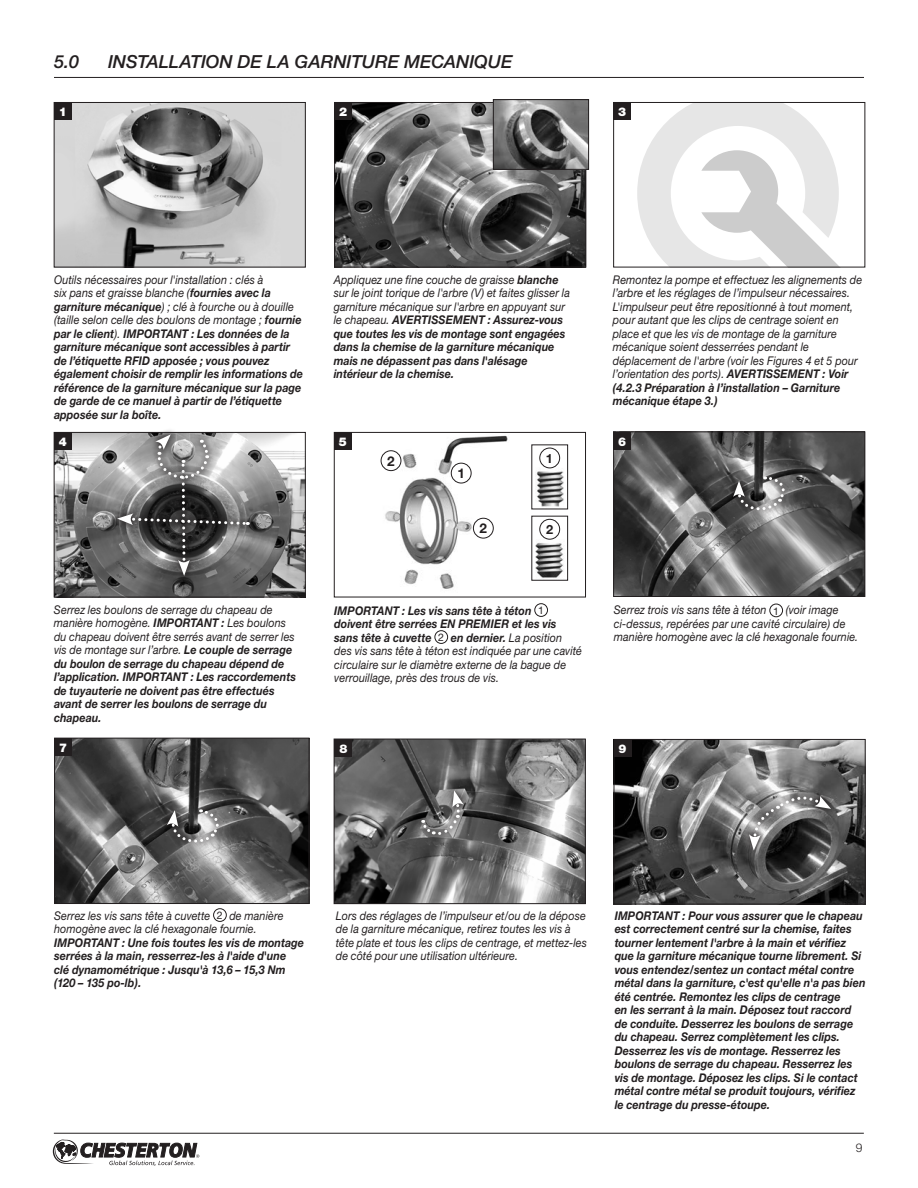
<style>
.page{position:relative;width:918px;height:1188px;background:#fff}
.page>*{position:absolute;margin:0;border:0;box-sizing:border-box;transform-origin:0 0}
.t1{font:italic 500 18px "Helvetica Neue";letter-spacing:-.005em;color:#231f20}
.t2{font:700 13.5px "Helvetica Neue CE";color:#231f20}
.t3{font:700 12.75px "Helvetica Neue CE";color:#231f20}
.t4{font:italic 700 12px/13.5px "Helvetica Neue CE";letter-spacing:.005em;color:#231f20;scale:.9 1}
.t5{font:italic 12px/13.5px "Helvetica Neue CE";letter-spacing:.01em;color:#231f20;scale:.9 1}
.t6{font:900 12px "Helvetica Neue CE";color:#fff}
.t7{font:300 12px "Helvetica Neue CE";color:#231f20}
.s1{font-weight:400}
.s2{font-weight:700}
.s3{font-style:normal;font-size:10.5px}
</style>
<div class="page">
<svg style="left:53px;top:1139px;width:146px;height:27px"></svg>
<hr style="left:54px;top:1133px;width:810px;height:1px;background:#231f20">
<img style="left:56px;top:104px;width:248px;height:161px">
<div style="left:54px;top:102px;width:252px;height:165px;border:1px solid #231f20"></div>
<div style="left:54px;top:102px;width:18px;height:18px;background:#231f20"></div>
<img style="left:336px;top:104px;width:248px;height:161px">
<div style="left:334px;top:102px;width:252px;height:165px;border:1px solid #231f20"></div>
<div style="left:334px;top:102px;width:18px;height:18px;background:#231f20"></div>
<svg style="left:637px;top:104px;width:202px;height:161px"></svg>
<div style="left:613px;top:102px;width:252px;height:165px;border:1px solid #231f20"></div>
<div style="left:613px;top:102px;width:18px;height:18px;background:#231f20"></div>
<img style="left:495px;top:101px;width:92px;height:67px">
<div style="left:493px;top:99px;width:96px;height:71px;border:1px solid #231f20"></div>
<img style="left:380px;top:435px;width:189px;height:154px">
<div style="left:334px;top:432px;width:252px;height:165px;border:1px solid #231f20"></div>
<div style="left:334px;top:432px;width:18px;height:18px;background:#231f20"></div>
<img style="left:56px;top:434px;width:248px;height:161px">
<div style="left:54px;top:432px;width:252px;height:165px;border:1px solid #231f20"></div>
<div style="left:54px;top:432px;width:18px;height:18px;background:#231f20"></div>
<svg style="left:172px;top:576px;width:24px;height:6px"></svg>
<svg style="left:111px;top:507px;width:144px;height:25px"></svg>
<svg style="left:149px;top:430px;width:66px;height:4px"></svg>
<svg style="left:117px;top:434px;width:131px;height:142px;background:#7e7d7d"></svg>
<img style="left:533px;top:522px;width:33px;height:57px">
<div style="left:531px;top:516px;width:37px;height:65px;border:1px solid #231f20"></div>
<div style="left:540px;top:519px;width:20px;height:20px;background:#fff;border-radius:50%"></div>
<div style="left:539px;top:519px;width:21px;height:21px;border:1px solid #231f20;border-radius:50%"></div>
<img style="left:533px;top:451px;width:33px;height:56px">
<div style="left:531px;top:444px;width:37px;height:65px;border:1px solid #231f20"></div>
<div style="left:540px;top:448px;width:20px;height:20px;background:#fff;border-radius:50%"></div>
<div style="left:539px;top:448px;width:21px;height:20px;border:1px solid #231f20;border-radius:50%"></div>
<div style="left:451px;top:463px;width:20px;height:20px;background:#fff;border-radius:50%"></div>
<div style="left:451px;top:463px;width:21px;height:20px;border:1px solid #231f20;border-radius:50%"></div>
<div style="left:473px;top:518px;width:20px;height:20px;background:#fff;border-radius:50%"></div>
<div style="left:473px;top:518px;width:21px;height:20px;border:1px solid #231f20;border-radius:50%"></div>
<div style="left:381px;top:451px;width:20px;height:20px;background:#fff;border-radius:50%"></div>
<div style="left:381px;top:450px;width:20px;height:21px;border:1px solid #231f20;border-radius:50%"></div>
<img style="left:615px;top:434px;width:248px;height:161px">
<div style="left:613px;top:432px;width:252px;height:165px;border:1px solid #231f20"></div>
<svg style="left:727px;top:470px;width:64px;height:47px"></svg>
<svg style="left:733px;top:475px;width:54px;height:37px;background:#7b7b7b"></svg>
<div style="left:613px;top:432px;width:18px;height:18px;background:#231f20"></div>
<img style="left:56px;top:740px;width:251px;height:162px">
<div style="left:54px;top:738px;width:255px;height:166px;border:1px solid #231f20"></div>
<div style="left:54px;top:738px;width:18px;height:18px;background:#231f20"></div>
<img style="left:336px;top:741px;width:248px;height:161px">
<div style="left:334px;top:739px;width:252px;height:165px;border:1px solid #231f20"></div>
<div style="left:334px;top:739px;width:18px;height:18px;background:#231f20"></div>
<img style="left:616px;top:741px;width:248px;height:161px">
<div style="left:614px;top:739px;width:252px;height:165px;border:1px solid #231f20"></div>
<div style="left:614px;top:739px;width:18px;height:18px;background:#231f20"></div>
<svg style="left:415px;top:784px;width:55px;height:57px"></svg>
<svg style="left:421px;top:790px;width:43px;height:47px;background:#7c7b7b"></svg>
<svg style="left:160px;top:803px;width:66px;height:46px"></svg>
<svg style="left:167px;top:808px;width:54px;height:37px;background:#7d7c7c"></svg>
<svg style="left:742px;top:790px;width:95px;height:67px;background:#6b6a6a"></svg>
<svg style="left:749px;top:795px;width:82px;height:56px;background:#6c6c6c"></svg>
<hr style="left:54px;top:77px;width:810px;height:1px;background:#231f20">
<div style="left:769px;top:604px;width:14px;height:13px;border:1px solid #231f20;border-radius:50%"></div>
<div style="left:534px;top:603px;width:14px;height:14px;border:1px solid #231f20;border-radius:50%"></div>
<div style="left:435px;top:630px;width:13px;height:14px;border:1px solid #231f20;border-radius:50%"></div>
<div style="left:213px;top:908px;width:14px;height:14px;border:1px solid #231f20;border-radius:50%"></div>
<h1 class="t1" style="left:54px;top:51px;width:27px">5.0</h1>
<h1 class="t1" style="left:108px;top:51px;width:406px">INSTALLATION DE LA GARNITURE MECANIQUE</h1>
<p class="t6" style="left:59px;top:104px;width:10px">1</p>
<p class="t6" style="left:339px;top:104px;width:10px">2</p>
<p class="t6" style="left:618px;top:104px;width:10px">3</p>
<p class="t4" style="left:54px;top:273px;width:278px"><span class="s1">Outils nécessaires pour l'installation : clés à<br>six pans et graisse blanche (</span>fournies avec la garniture mécanique<span class="s1">) ; clé à fourche ou à douille (taille selon celle des boulons de montage ;</span> fournie par le client<span class="s1">).</span> IMPORTANT : Les données de la garniture mécanique sont accessibles à partir de l’étiquette RFID apposée ; vous pouvez également choisir de remplir les informations de référence de la garniture mécanique sur la page de garde de ce manuel à partir de l’étiquette apposée sur la boîte.</p>
<p class="t5" style="left:613px;top:273px;width:279px">Remontez la pompe et effectuez les alignements de l’arbre et les réglages de l’impulseur nécessaires.<br>L'impulseur peut être repositionné à tout moment, pour autant que les clips de centrage soient en place et que les vis de montage de la garniture mécanique soient desserrées pendant le déplacement de l'arbre (voir les Figures 4 et 5 pour l’orientation des ports). <span class="s2">AVERTISSEMENT : Voir (4.2.3 Préparation à l’installation – Garniture mécanique étape 3.)</span></p>
<p class="t4" style="left:334px;top:273px;width:264px"><span class="s1">Appliquez une fine couche de graisse</span> blanche <span class="s1">sur le joint torique de l'arbre (V) et faites glisser la garniture mécanique sur l'arbre en appuyant sur le chapeau.</span> AVERTISSEMENT : Assurez-vous que toutes les vis de montage sont engagées dans la chemise de la garniture mécanique mais ne dépassent pas dans l'alésage intérieur de la chemise.</p>
<p class="t6" style="left:59px;top:434px;width:10px">4</p>
<p class="t6" style="left:339px;top:434px;width:10px">5</p>
<p class="t2" style="left:387px;top:453px;width:9px">2</p>
<p class="t2" style="left:457px;top:465px;width:9px">1</p>
<p class="t2" style="left:480px;top:520px;width:9px">2</p>
<p class="t3" style="left:546px;top:450px;width:9px">1</p>
<p class="t3" style="left:546px;top:522px;width:9px">2</p>
<p class="t4" style="left:54px;top:603px;width:270px"><span class="s1">Serrez les boulons de serrage du chapeau de manière homogène.</span> IMPORTANT : <span class="s1">Les boulons du chapeau doivent être serrés avant de serrer les vis de montage sur l’arbre.</span> Le couple de serrage du boulon de serrage du chapeau dépend de l’application. IMPORTANT : Les raccordements de tuyauterie ne doivent pas être effectués avant de serrer les boulons de serrage du chapeau.</p>
<p class="t5" style="left:334px;top:604px;width:277px"><span class="s2">IMPORTANT : Les vis sans tête à téton</span> <span class="s3">1 </span><span class="s2">doivent être serrées EN PREMIER et les vis sans tête à cuvette</span> <span class="s3">2</span> <span class="s2">en dernier.</span> La position des vis sans tête à téton est indiquée par une cavité circulaire sur le diamètre externe de la bague de verrouillage, près des trous de vis.</p>
<p class="t6" style="left:618px;top:434px;width:10px">6</p>
<p class="t5" style="left:614px;top:603px;width:273px">Serrez trois vis sans tête à téton <span class="s3">1</span> (voir image ci-dessus, repérées par une cavité circulaire) de manière homogène avec la clé hexagonale fournie.</p>
<p class="t6" style="left:59px;top:740px;width:10px">7</p>
<p class="t6" style="left:339px;top:741px;width:10px">8</p>
<p class="t6" style="left:619px;top:741px;width:10px">9</p>
<p class="t5" style="left:54px;top:909px;width:256px">Serrez les vis sans tête à cuvette <span class="s3">2</span> de manière homogène avec la clé hexagonale fournie.</p>
<p class="t4" style="left:54px;top:936px;width:279px">IMPORTANT : Une fois toutes les vis de montage serrées à la main, resserrez-les à l'aide d'une clé dynamométrique : Jusqu'à 13,6 – 15,3 Nm (120 – 135 po-lb).</p>
<p class="t5" style="left:336px;top:909px;width:280px">Lors des réglages de l’impulseur et/ou de la dépose de la garniture mécanique, retirez toutes les vis à tête plate et tous les clips de centrage, et mettez-les de côté pour une utilisation ultérieure.</p>
<p class="t4" style="left:615px;top:909px;width:280px">IMPORTANT : Pour vous assurer que le chapeau est correctement centré sur la chemise, faites tourner lentement l'arbre à la main et vérifiez que la garniture mécanique tourne librement. Si vous entendez/sentez un contact métal contre métal dans la garniture, c'est qu'elle n'a pas bien été centrée. Remontez les clips de centrage<br>en les serrant à la main. Déposez tout raccord de conduite. Desserrez les boulons de serrage du chapeau. Serrez complètement les clips.<br>Desserrez les vis de montage. Resserrez les boulons de serrage du chapeau. Resserrez les vis de montage. Déposez les clips. Si le contact métal contre métal se produit toujours, vérifiez le centrage du presse-étoupe.</p>
<p class="t7" style="left:856px;top:1140px;width:8px">9</p>
</div>
